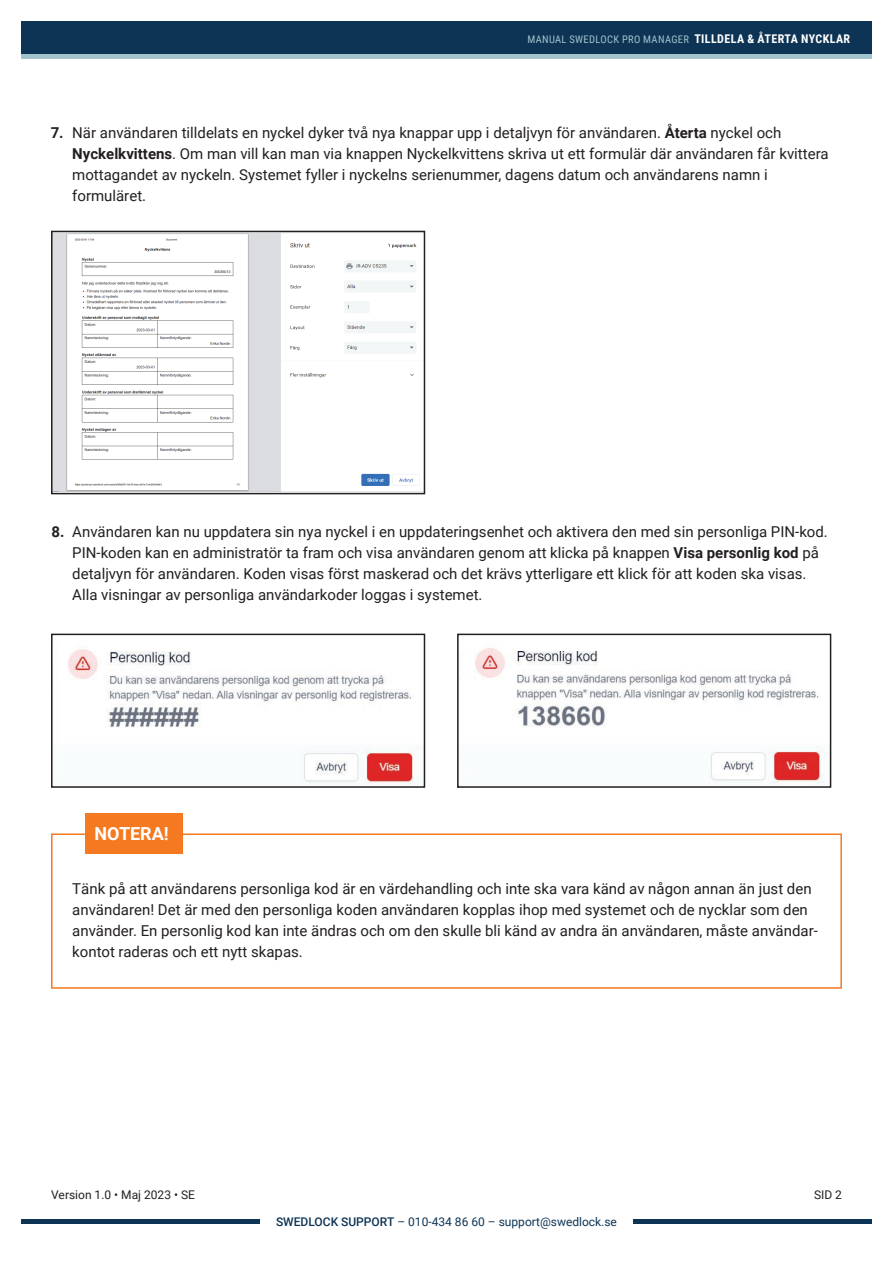
<style>
.page{position:relative;width:893px;height:1263px;background:#fff}
.page>*{position:absolute;margin:0;border:0;box-sizing:border-box;transform-origin:0 0}
.t1{font:700 18px "Roboto";color:#fff}
.t2{font:15px/21px "Roboto";color:#231f20}
.t3{font:12px "Roboto";color:#0d3454}
.t4{font:12px "Roboto";color:#231f20}
.t5{font:10.5px "Roboto Condensed";letter-spacing:.035em;color:#a0c3cd}
.s1{font-weight:700;font-size:12px;color:#fff}
.s2{font-weight:700}
.s3{font-weight:500}
</style>
<div class="page">
<div style="left:21px;top:21px;width:851px;height:36px;background:#0d3454"></div>
<hr style="left:21px;top:1219px;width:239px;height:4px;background:#0d3454">
<hr style="left:633px;top:1219px;width:239px;height:4px;background:#0d3454">
<div style="left:21px;top:54px;width:851px;height:5px;background:#a0c3cd"></div>
<img style="left:54px;top:234px;width:366px;height:257px">
<div style="left:51px;top:231px;width:374px;height:263px;border:2px solid #231f20"></div>
<img style="left:68px;top:649px;width:351px;height:136px">
<div style="left:51px;top:634px;width:374px;height:154px;border:2px solid #231f20"></div>
<img style="left:460px;top:648px;width:366px;height:137px">
<div style="left:457px;top:634px;width:374px;height:154px;border:2px solid #231f20"></div>
<div style="left:51px;top:833px;width:791px;height:156px;border:2px solid #f47921"></div>
<div style="left:85px;top:813px;width:98px;height:40px;background:#f47921"></div>
<p class="t5" style="left:527px;top:32px;width:324px">MANUAL SWEDLOCK PRO MANAGER <span class="s1">TILLDELA &amp; ÅTERTA NYCKLAR</span></p>
<p class="t2" style="left:72px;top:122px;width:758px;text-indent:-22px"><span class="s2">7.</span> När användaren tilldelats en nyckel dyker två nya knappar upp i detaljvyn för användaren. <span class="s2">Återta</span> nyckel och <span class="s2">Nyckelkvittens</span>. Om man vill kan man via knappen Nyckelkvittens skriva ut ett formulär där användaren får kvittera mottagandet av nyckeln. Systemet fyller i nyckelns serienummer, dagens datum och användarens namn i formuläret.</p>
<p class="t2" style="left:72px;top:521px;width:757px;text-indent:-21px"><span class="s2">8.</span> Användaren kan nu uppdatera sin nya nyckel i en uppdateringsenhet och aktivera den med sin personliga PIN-kod.<br>PIN-koden kan en administratör ta fram och visa användaren genom att klicka på knappen <span class="s2">Visa personlig kod</span> på detaljvyn för användaren. Koden visas först maskerad och det krävs ytterligare ett klick för att koden ska visas.<br>Alla visningar av personliga användarkoder loggas i systemet.</p>
<p class="t1" style="left:95px;top:821px;width:76px">NOTERA!</p>
<p class="t2" style="left:72px;top:878px;width:747px">Tänk på att användarens personliga kod är en värdehandling och inte ska vara känd av någon annan än just den användaren! Det är med den personliga koden användaren kopplas ihop med systemet och de nycklar som den använder. En personlig kod kan inte ändras och om den skulle bli känd av andra än användaren, måste användar&shy;kontot raderas och ett nytt skapas.</p>
<p class="t4" style="left:51px;top:1186px;width:145px">Version 1.0 • Maj 2023 • SE</p>
<p class="t4" style="left:814px;top:1186px;width:29px">SID 2</p>
<p class="t3" style="left:276px;top:1213px;width:342px"><span class="s3">SWEDLOCK SUPPORT</span> – 010-434 86 60 – support@swedlock.se</p>
</div>
